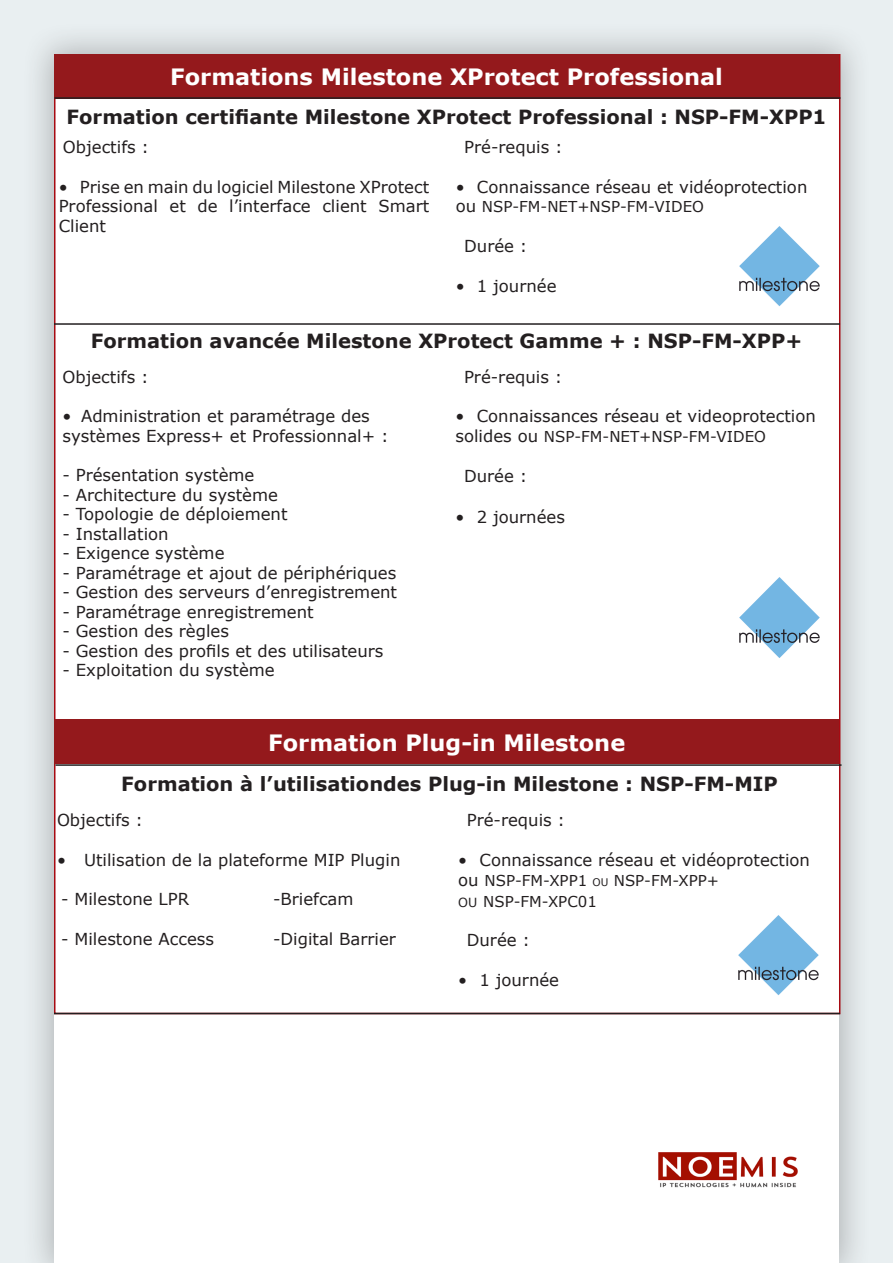
<style>
.page{position:relative;width:893px;height:1263px;background:#e9eff1}
.page>*{position:absolute;margin:0;border:0;box-sizing:border-box;transform-origin:0 0}
.t1{font:700 22.5px "Verdana";color:#fff}
.t2{font:700 19.5px "Verdana";color:#231f20}
.t3{font:16.5px/19.8px "Verdana";color:#231f20;text-align:justify}
.t4{font:15px/21px "Verdana";color:#231f20}
.t5{font:15px "Verdana";color:#231f20}
.s1{font-size:16.5px}
.s2{font-size:10.5px}
.s3{font-size:12.6px}
</style>
<div class="page">
<div style="left:22px;top:21px;width:850px;height:1242px;background:#231f20;opacity:.3"></div>
<div style="left:54px;top:54px;width:785px;height:1209px;background:#fff"></div>
<div style="left:54px;top:54px;width:786px;height:960px;background:#fff;border:2px solid #a70a12"></div>
<div style="left:54px;top:54px;width:785px;height:45px;background:#94191c"></div>
<hr style="left:54px;top:1013px;width:786px;height:1px;background:#231f20">
<hr style="left:54px;top:97px;width:786px;height:2px;background:#231f20">
<hr style="left:54px;top:323px;width:786px;height:2px;background:#231f20">
<img style="left:739px;top:577px;width:81px;height:81px">
<img style="left:739px;top:226px;width:81px;height:81px">
<img style="left:658px;top:1152px;width:140px;height:36px">
<div style="left:54px;top:720px;width:785px;height:44px;background:#94191c"></div>
<img style="left:738px;top:915px;width:81px;height:81px">
<hr style="left:56px;top:764px;width:785px;height:2px;background:#231f20">
<p class="t1" style="left:170px;top:61px;width:554px">Formations Milestone XProtect Professional</p>
<p class="t2" style="left:67px;top:103px;width:761px">Formation certifiante Milestone XProtect Professional : NSP-FM-XPP1</p>
<p class="t3" style="left:63px;top:137px;width:88px">Objectifs :</p>
<p class="t3" style="left:59px;top:176px;width:372px">• Prise en main du logiciel Milestone XProtect Professional et de l’interface client Smart Client</p>
<p class="t3" style="left:464px;top:137px;width:100px">Pré-requis :</p>
<p class="t3" style="left:456px;top:176px;width:353px">• Connaissance réseau et vidéoprotection</p>
<p class="t4" style="left:456px;top:196px;width:250px"><span class="s1">ou</span> NSP-FM-NET+NSP-FM-VIDEO</p>
<p class="t3" style="left:464px;top:236px;width:65px">Durée :</p>
<p class="t3" style="left:456px;top:275px;width:102px">• 1 journée</p>
<p class="t2" style="left:91px;top:327px;width:713px">Formation avancée Milestone XProtect Gamme + : NSP-FM-XPP+</p>
<p class="t3" style="left:63px;top:366px;width:88px">Objectifs :</p>
<p class="t3" style="left:63px;top:406px;width:328px">• Administration et paramétrage des systèmes Express+ et Professionnal+ :</p>
<p class="t3" style="left:63px;top:465px;width:193px">- Présentation système</p>
<p class="t3" style="left:63px;top:484px;width:217px">- Architecture du système</p>
<p class="t3" style="left:63px;top:504px;width:227px">- Topologie de déploiement</p>
<p class="t3" style="left:63px;top:523px;width:108px">- Installation</p>
<p class="t3" style="left:63px;top:543px;width:163px">- Exigence système</p>
<p class="t3" style="left:63px;top:562px;width:335px">- Paramétrage et ajout de périphériques</p>
<p class="t3" style="left:63px;top:582px;width:336px">- Gestion des serveurs d’enregistrement</p>
<p class="t3" style="left:63px;top:601px;width:253px">- Paramétrage enregistrement</p>
<p class="t3" style="left:63px;top:621px;width:168px">- Gestion des règles</p>
<p class="t3" style="left:63px;top:640px;width:323px">- Gestion des profils et des utilisateurs</p>
<p class="t3" style="left:63px;top:660px;width:214px">- Exploitation du système</p>
<p class="t3" style="left:464px;top:366px;width:100px">Pré-requis :</p>
<p class="t3" style="left:455px;top:406px;width:362px">• Connaissances réseau et videoprotection</p>
<p class="t5" style="left:455px;top:426px;width:312px"><span class="s1">solides ou</span> NSP-FM-NET+NSP-FM-VIDEO</p>
<p class="t3" style="left:464px;top:465px;width:65px">Durée :</p>
<p class="t3" style="left:455px;top:507px;width:111px">• 2 journées</p>
<p class="t1" style="left:268px;top:726px;width:359px">Formation Plug-in Milestone</p>
<p class="t2" style="left:121px;top:770px;width:658px">Formation à l’utilisationdes Plug-in Milestone : NSP-FM-MIP</p>
<p class="t3" style="left:57px;top:810px;width:88px">Objectifs :</p>
<p class="t3" style="left:57px;top:850px;width:345px">• Utilisation de la plateforme MIP Plugin</p>
<p class="t3" style="left:61px;top:889px;width:129px">- Milestone LPR</p>
<p class="t3" style="left:273px;top:889px;width:82px">-Briefcam</p>
<p class="t3" style="left:61px;top:929px;width:154px">- Milestone Access</p>
<p class="t3" style="left:273px;top:929px;width:125px">-Digital Barrier</p>
<p class="t3" style="left:467px;top:810px;width:100px">Pré-requis :</p>
<p class="t3" style="left:458px;top:850px;width:353px">• Connaissance réseau et vidéoprotection</p>
<p class="t4" style="left:458px;top:869px;width:262px"><span class="s1">ou</span> NSP-FM-XPP1 <span class="s2">OU</span> NSP-FM-XPP+<br><span class="s3">OU</span> NSP-FM-XPC01</p>
<p class="t3" style="left:467px;top:930px;width:65px">Durée :</p>
<p class="t3" style="left:458px;top:970px;width:102px">• 1 journée</p>
</div>
